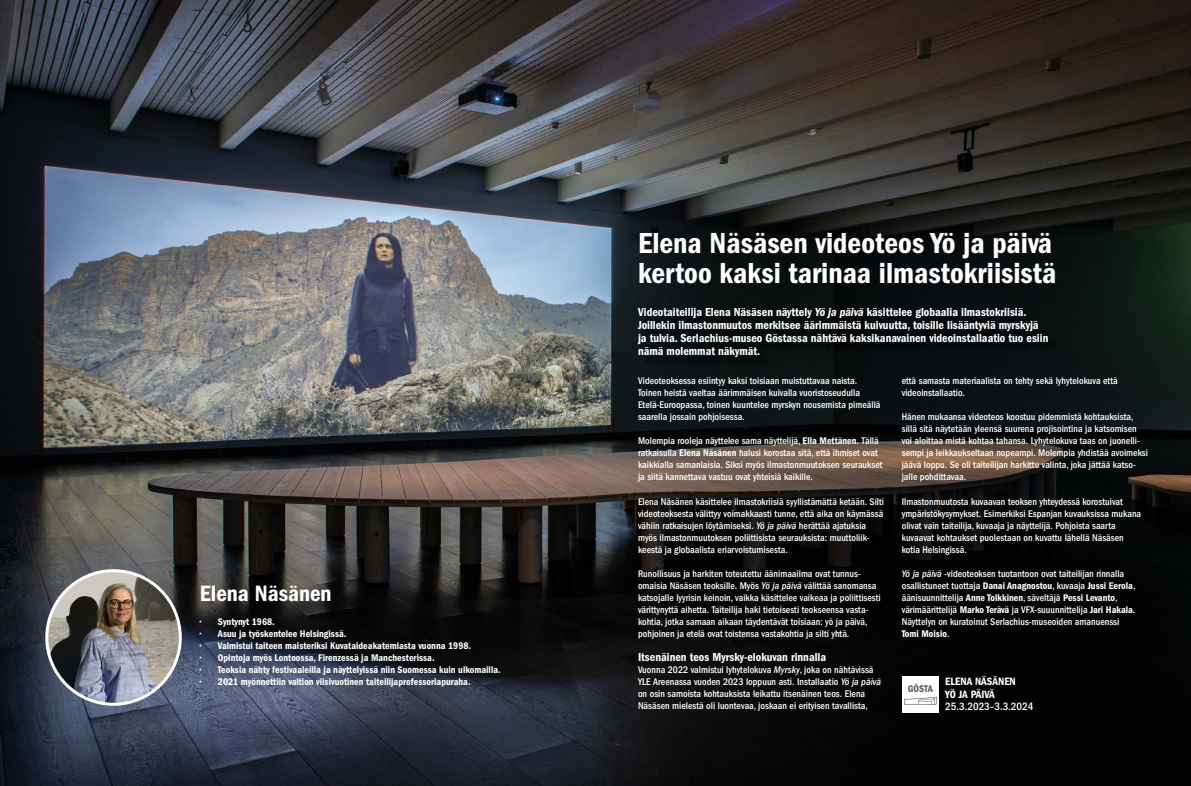
<style>
.page{position:relative;width:1191px;height:786px;background:#fff}
.page>*{position:absolute;margin:0;border:0;box-sizing:border-box;transform-origin:0 0}
.t1{font:30px/30px "ITC Franklin Gothic Std Dm Cd";color:#fff}
.t2{font:23px "ITC Franklin Gothic Std Dm Cd";color:#fff}
.t3{font:12px/13px "ITC Franklin Gothic Std Dm Cd";color:#fff}
.t4{font:11px/12px "ITC Franklin Gothic Std Dm Cd";color:#fff}
.t5{font:500 condensed 11px "ITC Franklin Gothic Std";color:#fff}
.t6{font:500 condensed 10px/12px "ITC Franklin Gothic Std";color:#fff}
.t7{font:10px "ITC Franklin Gothic Std Dm Cd";color:#fff}
.t8{font:10px "ITC Franklin Gothic Std Dm Cd";color:#575756}
.s1{font-family:"ITC Franklin Gothic Std Dm Cd It"}
.s2{font-family:"ITC Franklin Gothic Std Dm Cd";font-weight:400;font-stretch:normal}
.s3{font-style:italic}
.s4{font-family:"ITC Franklin Gothic Std";font-weight:500;font-stretch:condensed}
</style>
<div class="page">
<img style="left:0;top:0;width:1191px;height:785px">
<div style="left:640px;top:309px;width:420px;height:60px;background:#090d0e"></div>
<div style="left:901px;top:676px;width:37px;height:36px;background:#fff"></div>
<svg style="left:904px;top:696px;width:33px;height:8px"></svg>
<img style="left:47px;top:570px;width:133px;height:134px;border-radius:67px">
<div style="left:45px;top:569px;width:137px;height:136px;border:3px solid #fff;border-radius:50%"></div>
<h2 class="t2" style="left:200px;top:579px;width:133px">Elena Näsänen</h2>
<p class="t7" style="left:200px;top:615px;width:76px">• Syntynyt 1968.</p>
<p class="t7" style="left:200px;top:627px;width:148px">• Asuu ja työskentelee Helsingissä.</p>
<p class="t7" style="left:200px;top:639px;width:273px">• Valmistui taiteen maisteriksi Kuvataideakatemiasta vuonna 1998.</p>
<p class="t7" style="left:200px;top:651px;width:236px">• Opintoja myös Lontoossa, Firenzessä ja Manchesterissa.</p>
<p class="t7" style="left:200px;top:663px;width:302px">• Teoksia nähty festivaaleilla ja näyttelyissä niin Suomessa kuin ulkomailla.</p>
<p class="t7" style="left:200px;top:675px;width:272px">• 2021 myönnettiin valtion viisivuotinen taiteilijaprofessoriapuraha.</p>
<h1 class="t1" style="left:638px;top:228px;width:420px">Elena Näsäsen videoteos Yö ja päivä kertoo kaksi tarinaa ilmastokriisistä</h1>
<p class="t3" style="left:638px;top:305px;width:412px">Videotaiteilija Elena Näsäsen näyttely <span class="s1">Yö ja päivä</span> käsittelee globaalia ilmastokriisiä.<br>Joillekin ilmastonmuutos merkitsee äärimmäistä kuivuutta, toisille lisääntyviä myrskyjä ja tulvia. Serlachius-museo Göstassa nähtävä kaksikanavainen videoinstallaatio tuo esiin nämä molemmat näkymät.</p>
<p class="t6" style="left:638px;top:375px;width:244px">Videoteoksessa esiintyy kaksi toisiaan muistuttavaa naista.<br>Toinen heistä vaeltaa äärimmäisen kuivalla vuoristoseudulla Etelä-Euroopassa, toinen kuuntelee myrskyn nousemista pimeällä saarella jossain pohjoisessa.</p>
<p class="t6" style="left:638px;top:435px;width:246px">Molempia rooleja näyttelee sama näyttelijä, <span class="s2">Ella Mettänen</span>. Tällä ratkaisulla <span class="s2">Elena Näsänen</span> halusi korostaa sitä, että ihmiset ovat kaikkialla samanlaisia. Siksi myös ilmastonmuutoksen seuraukset ja siitä kannettava vastuu ovat yhteisiä kaikille.</p>
<p class="t6" style="left:638px;top:495px;width:247px">Elena Näsänen käsittelee ilmastokriisiä syyllistämättä ketään. Silti videoteoksesta välittyy voimakkaasti tunne, että aika on käymässä vähiin ratkaisujen löytämiseksi. <span class="s3">Yö ja päivä</span> herättää ajatuksia myös ilmastonmuutoksen poliittisista seurauksista: muuttoliik&shy;keestä ja globaalista eriarvoistumisesta.</p>
<p class="t6" style="left:638px;top:567px;width:244px">Runollisuus ja harkiten toteutettu äänimaailma ovat tunnus&shy;omaisia Näsäsen teoksille. Myös <span class="s3">Yö ja päivä</span> välittää sanomansa katsojalle lyyrisin keinoin, vaikka käsittelee vaikeaa ja poliittisesti värittynyttä aihetta. Taiteilija haki tietoisesti teokseensa vasta&shy;kohtia, jotka samaan aikaan täydentävät toisiaan: yö ja päivä, pohjoinen ja etelä ovat toistensa vastakohtia ja silti yhtä.</p>
<p class="t3" style="left:638px;top:650px;width:190px">Itsenäinen teos Myrsky-elokuvan rinnalla</p>
<p class="t6" style="left:638px;top:663px;width:244px">Vuonna 2022 valmistui lyhytelokuva <span class="s3">Myrsky</span>, joka on nähtävissä YLE Areenassa vuoden 2023 loppuun asti. Installaatio <span class="s3">Yö ja päivä </span>on osin samoista kohtauksista leikattu itsenäinen teos. Elena Näsäsen mielestä oli luontevaa, joskaan ei erityisen tavallista,</p>
<p class="t6" style="left:901px;top:375px;width:217px">että samasta materiaalista on tehty sekä lyhytelokuva että videoinstallaatio.</p>
<p class="t6" style="left:901px;top:411px;width:248px">Hänen mukaansa videoteos koostuu pidemmistä kohtauksista, sillä sitä näytetään yleensä suurena projisointina ja katsomisen voi aloittaa mistä kohtaa tahansa. Lyhytelokuva taas on juonelli&shy;sempi ja leikkaukseltaan nopeampi. Molempia yhdistää avoimeksi jäävä loppu. Se oli taiteilijan harkittu valinta, joka jättää katso&shy;jalle pohdittavaa.</p>
<p class="t6" style="left:901px;top:495px;width:241px">Ilmastonmuutosta kuvaavan teoksen yhteydessä korostuivat ympäristökysymykset. Esimerkiksi Espanjan kuvauksissa mukana olivat vain taiteilija, kuvaaja ja näyttelijä. Pohjoista saarta kuvaavat kohtaukset puolestaan on kuvattu lähellä Näsäsen kotia Helsingissä.</p>
<p class="t6" style="left:901px;top:567px;width:235px"><span class="s3">Yö ja päivä</span> -videoteoksen tuotantoon ovat taiteilijan rinnalla osallistuneet tuottaja <span class="s2">Danai Anagnostou</span>, kuvaaja <span class="s2">Jussi Eerola</span>, äänisuunnittelija <span class="s2">Anne Tolkkinen</span>, säveltäjä <span class="s2">Pessi Levanto</span>, värimäärittelijä <span class="s2">Marko Terävä</span> ja VFX-suuunnittelija <span class="s2">Jari Hakala</span>.<br>Näyttelyn on kuratoinut Serlachius-museoiden amanuenssi</p>
<p class="t7" style="left:901px;top:627px;width:49px">Tomi Moisio<span class="s4">.</span></p>
<p class="t4" style="left:945px;top:675px;width:72px">ELENA NÄSÄNEN<br>YÖ JA PÄIVÄ</p>
<p class="t5" style="left:945px;top:699px;width:90px">25.3.2023–3.3.2024</p>
<p class="t8" style="left:907px;top:682px;width:27px">GÖSTA</p>
</div>
